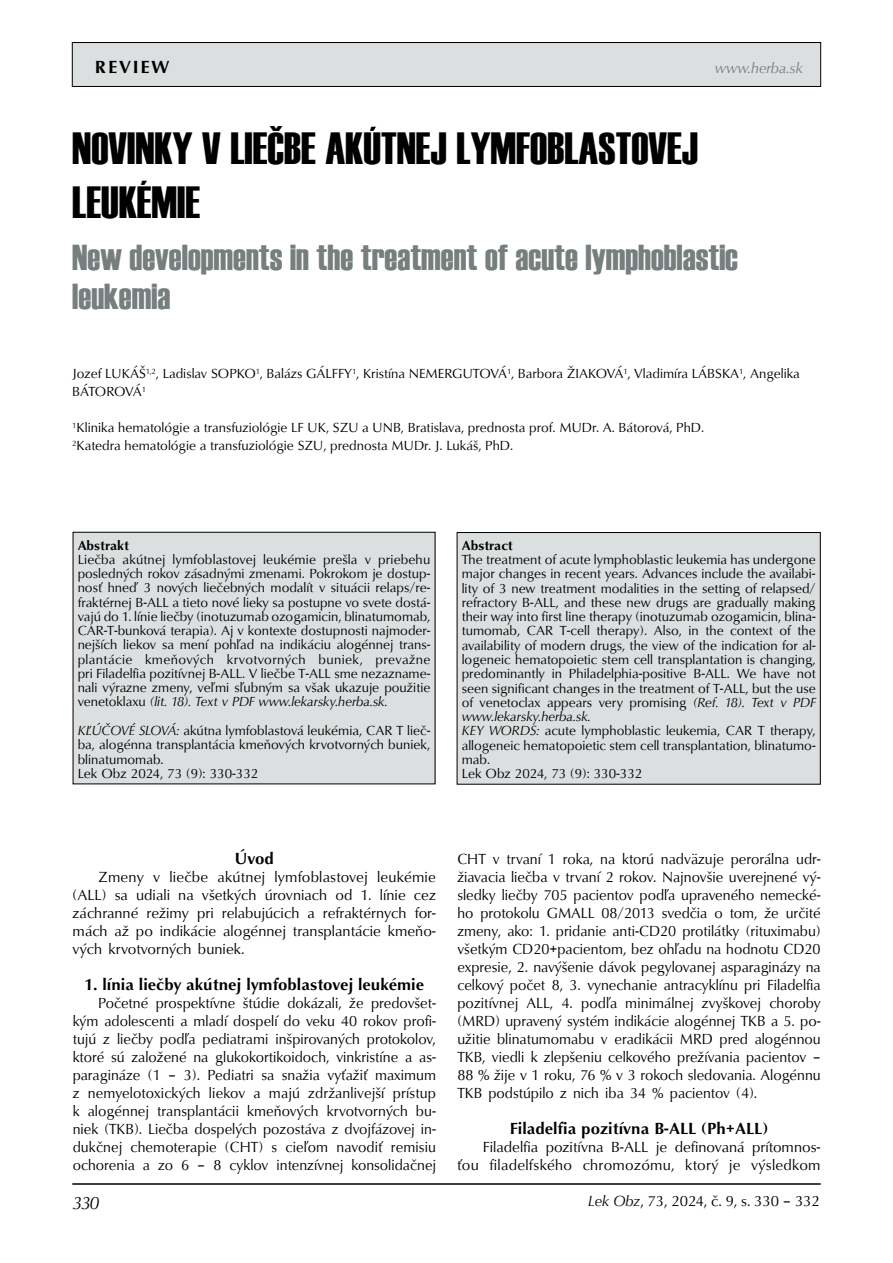
<style>
.page{position:relative;width:893px;height:1263px;background:#fff}
.page>*{position:absolute;margin:0;border:0;box-sizing:border-box;transform-origin:0 0}
.t1{font:45px/54px "Haettenschweiler";color:#000}
.t2{font:36px/39px "Haettenschweiler";color:#777e7e}
.t3{font:700 18px "URW Classico TEE";letter-spacing:.1em;color:#000}
.t4{font:italic 18px "URW Classico TEE";color:#000}
.t5{font:700 16.5px "URW Classico TEE";color:#000}
.t6{font:15px/18px "URW Classico TEE";color:#000;text-align:justify}
.t7{font:italic 15px "URW Classico TEE";color:#777e7e}
.t8{font:13.5px/14.2px "URW Classico TEE";color:#000}
.t9{font:700 13.5px "URW Classico TEE";color:#000}
.s1{font-style:italic}
</style>
<div class="page">
<div style="left:72px;top:43px;width:749px;height:43px;background:#dcdfe0"></div>
<div style="left:72px;top:42px;width:749px;height:45px;border:1px solid #000"></div>
<hr style="left:72px;top:1183px;width:749px;height:2px;background:#000">
<div style="left:73px;top:532px;width:362px;height:252px;background:#dcdfe0"></div>
<div style="left:457px;top:532px;width:363px;height:252px;background:#dcdfe0"></div>
<div style="left:457px;top:532px;width:364px;height:252px;border:1px solid #000"></div>
<h3 class="t3" style="left:95px;top:56px;width:76px">REVIEW</h3>
<p class="t7" style="left:715px;top:59px;width:90px">www.herba.sk</p>
<h1 class="t1" style="left:72px;top:121px;width:627px">NOVINKY V LIEČBE AKÚTNEJ LYMFOBLASTOVEJ<br>LEUKÉMIE</h1>
<h2 class="t2" style="left:72px;top:238px;width:667px">New developments in the treatment of acute lymphoblastic leukemia</h2>
<p class="t8" style="left:72px;top:365px;width:729px;line-height:18px">Jozef LUKÁŠ<sup>1,2</sup>, Ladislav SOPKO<sup>1</sup>, Balázs GÁLFFY<sup>1</sup>, Kristína NEMERGUTOVÁ<sup>1</sup>, Barbora ŽIAKOVÁ<sup>1</sup>, Vladimíra LÁBSKA<sup>1</sup>, Angelika<br>BÁTOROVÁ<sup>1</sup></p>
<p class="t8" style="left:72px;top:419px;width:633px;line-height:18px"><sup>1</sup>Klinika hematológie a transfuziológie LF UK, SZU a UNB, Bratislava, prednosta prof. MUDr. A. Bátorová, PhD.<br><sup>2</sup>Katedra hematológie a transfuziológie SZU, prednosta MUDr. J. Lukáš, PhD.</p>
<p class="t9" style="left:78px;top:537px;width:53px">Abstrakt</p>
<p class="t8" style="left:78px;top:552px;width:354px;text-align:justify">Liečba akútnej lymfoblastovej leukémie prešla v priebehu posledných rokov zásadnými zmenami. Pokrokom je dostup&shy;nosť hneď 3 nových liečebných modalít v situácii relaps/re&shy;fraktérnej B-ALL a tieto nové lieky sa postupne vo svete dostá&shy;vajú do 1. línie liečby (inotuzumab ozogamicin, blinatumomab, CAR-T-bunková terapia). Aj v kontexte dostupnosti najmoder&shy;nejších liekov sa mení pohľad na indikáciu alogénnej trans&shy;plantácie kmeňových krvotvorných buniek, prevažne pri Filadelfia pozitívnej B-ALL. V liečbe T-ALL sme nezazname&shy;nali výrazne zmeny, veľmi sľubným sa však ukazuje použitie venetoklaxu <span class="s1">(lit. 18). Text v PDF www.lekarsky.herba.sk.</span></p>
<p class="t8" style="left:78px;top:723px;width:354px"><span class="s1">KĽÚČOVÉ SLOVÁ:</span> akútna lymfoblastová leukémia, CAR T lieč&shy;ba, alogénna transplantácia kmeňových krvotvorných buniek, blinatumomab.<br>Lek Obz 2024, 73 (9): 330-332</p>
<p class="t9" style="left:462px;top:537px;width:53px">Abstract</p>
<p class="t8" style="left:462px;top:553px;width:355px">The treatment of acute lymphoblastic leukemia has undergone major changes in recent years. Advances include the availabi&shy;lity of 3 new treatment modalities in the setting of relapsed/ refractory B-ALL, and these new drugs are gradually making their way into first line therapy (inotuzumab ozogamicin, blina&shy;tumomab, CAR T-cell therapy). Also, in the context of the availability of modern drugs, the view of the indication for al&shy;logeneic hematopoietic stem cell transplantation is changing, predominantly in Philadelphia-positive B-ALL. We have not seen significant changes in the treatment of T-ALL, but the use of venetoclax appears very promising <span class="s1">(Ref. 18). Text v PDF www.lekarsky.herba.sk.<br>KEY WORDS:</span> acute lymphoblastic leukemia, CAR T therapy, allogeneic hematopoietic stem cell transplantation, blinatumo&shy;mab.<br>Lek Obz 2024, 73 (9): 330-332</p>
<p class="t5" style="left:235px;top:848px;width:41px">Úvod</p>
<p class="t6" style="left:73px;top:868px;width:365px;text-indent:26px">Zmeny v liečbe akútnej lymfoblastovej leukémie (ALL) sa udiali na všetkých úrovniach od 1. línie cez záchranné režimy pri relabujúcich a refraktérnych for&shy;mách až po indikácie alogénnej transplantácie kmeňo&shy;vých krvotvorných buniek.</p>
<p class="t5" style="left:85px;top:974px;width:341px">1. línia liečby akútnej lymfoblastovej leukémie</p>
<p class="t6" style="left:73px;top:994px;width:365px;text-indent:26px">Početné prospektívne štúdie dokázali, že predovšet&shy;kým adolescenti a mladí dospelí do veku 40 rokov profi&shy;tujú z liečby podľa pediatrami inšpirovaných protokolov, ktoré sú založené na glukokortikoidoch, vinkristíne a as&shy;paragináze (1 – 3). Pediatri sa snažia vyťažiť maximum z nemyelotoxických liekov a majú zdržanlivejší prístup k alogénnej transplantácii kmeňových krvotvorných bu&shy;niek (TKB). Liečba dospelých pozostáva z dvojfázovej in&shy;dukčnej chemoterapie (CHT) s cieľom navodiť remisiu ochorenia a zo 6 – 8 cyklov intenzívnej konsolidačnej</p>
<h3 class="t4" style="left:73px;top:1191px;width:27px">330</h3>
<p class="t6" style="left:457px;top:850px;width:365px">CHT v trvaní 1 roka, na ktorú nadväzuje perorálna udr&shy;žiavacia liečba v trvaní 2 rokov. Najnovšie uverejnené vý&shy;sledky liečby 705 pacientov podľa upraveného nemecké&shy;ho protokolu GMALL 08/2013 svedčia o tom, že určité zmeny, ako: 1. pridanie anti-CD20 protilátky (rituximabu) všetkým CD20+pacientom, bez ohľadu na hodnotu CD20 expresie, 2. navýšenie dávok pegylovanej asparaginázy na celkový počet 8, 3. vynechanie antracyklínu pri Filadelfia pozitívnej ALL, 4. podľa minimálnej zvyškovej choroby (MRD) upravený systém indikácie alogénnej TKB a 5. po&shy;užitie blinatumomabu v eradikácii MRD pred alogénnou TKB, viedli k zlepšeniu celkového prežívania pacientov – 88 % žije v 1 roku, 76 % v 3 rokoch sledovania. Alogénnu TKB podstúpilo z nich iba 34 % pacientov (4).</p>
<p class="t5" style="left:510px;top:1118px;width:260px">Filadelfia pozitívna B-ALL (Ph+ALL)</p>
<p class="t6" style="left:457px;top:1138px;width:365px;text-align:right">Filadelfia pozitívna B-ALL je definovaná prítomnos-<br>ťou filadelfského chromozómu, ktorý je výsledkom</p>
<p class="t6" style="left:588px;top:1192px;width:233px"><span class="s1">Lek Obz</span>, 73, 2024, č. 9, s. 330 – 332</p>
</div>
